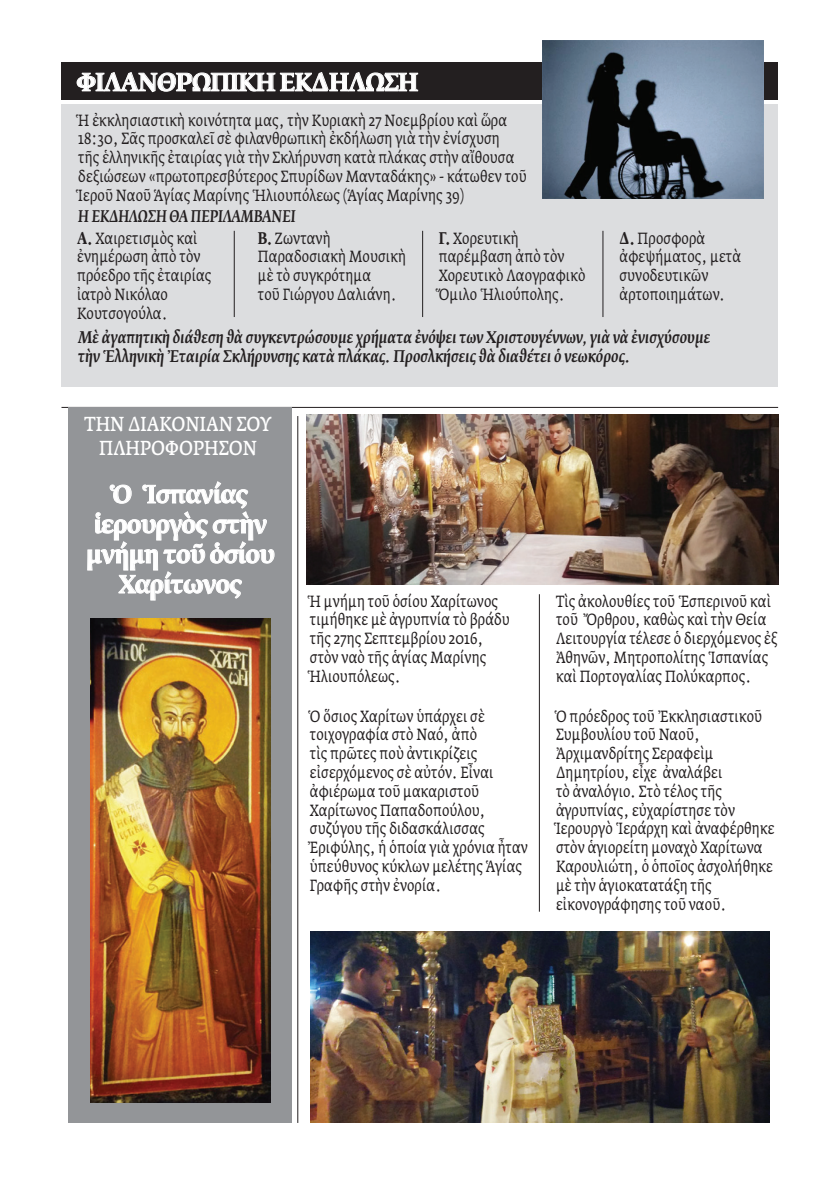
<style>
.page{position:relative;width:840px;height:1191px;background:#fff}
.page>*{position:absolute;margin:0;border:0;box-sizing:border-box;transform-origin:0 0}
.t1{font:700 24px/30px "Fedra Serif B Pro";letter-spacing:-.02em;color:#fff;text-align:center;scale:.95 1}
.t2{font:20px/24px "Fedra Serif A Pro";color:#fff;text-align:center;scale:.85 1}
.t3{font:16px/18.8px "Fedra Serif A Pro";letter-spacing:.01em;color:#231f20;scale:.82 1}
.t4{font:italic 500 16px/18.8px "Fedra Serif B Pro";letter-spacing:.01em;color:#231f20;scale:.91 1}
.t5{font:italic 500 16px "Fedra Serif B Pro";letter-spacing:.01em;color:#231f20;scale:.82 1}
.s1{font-family:"Fedra Serif B Pro";font-weight:700}
</style>
<div class="page">
<hr style="left:61px;top:407px;width:716px;height:1px;background:#231f20">
<hr style="left:297px;top:416px;width:1px;height:707px;background:#231f20">
<div style="left:61px;top:62px;width:716px;height:38px;background:#231f20"></div>
<div style="left:61px;top:104px;width:716px;height:282px;background:#dcdddf"></div>
<svg style="left:76px;top:72px;width:342px;height:21px"></svg>
<div style="left:68px;top:407px;width:224px;height:716px;background:#939598"></div>
<svg style="left:87px;top:481px;width:188px;height:120px"></svg>
<img style="left:542px;top:40px;width:220px;height:158px">
<img style="left:90px;top:619px;width:180px;height:483px">
<img style="left:306px;top:414px;width:471px;height:170px">
<img style="left:310px;top:931px;width:459px;height:192px">
<hr style="left:234px;top:231px;width:1px;height:86px;background:#231f20">
<hr style="left:422px;top:231px;width:1px;height:86px;background:#231f20">
<hr style="left:602px;top:231px;width:1px;height:86px;background:#231f20">
<hr style="left:538px;top:594px;width:1px;height:317px;background:#231f20">
<h1 class="t1" style="left:77px;top:68px;width:361px">ΦΙΛΑΝΘΡΩΠΙΚΗ ΕΚΔΗΛΩΣΗ</h1>
<p class="t3" style="left:78px;top:111px;width:548px">Ἡ ἐκκλησιαστικὴ κοινότητα μας, τὴν Κυριακὴ 27 Νοεμβρίου καὶ ὥρα 18:30, Σᾶς προσκαλεῖ σὲ φιλανθρωπικὴ ἐκδήλωση γιὰ τὴν ἐνίσχυση<br>τῆς ἑλληνικῆς ἐταιρίας γιὰ τὴν Σκλήρυνση κατὰ πλάκας στὴν αἴθουσα δεξιώσεων «πρωτοπρεσβύτερος Σπυρίδων Μανταδάκης» - κάτωθεν τοῦ Ἱεροῦ Ναοῦ Ἁγίας Μαρίνης Ἡλιουπόλεως (Ἁγίας Μαρίνης 39)</p>
<p class="t5" style="left:78px;top:207px;width:266px">Η ΕΚΔΗΛΩΣΗ ΘΑ ΠΕΡΙΛΑΜΒΑΝΕΙ</p>
<p class="t3" style="left:77px;top:229px;width:165px"><span class="s1">Α.</span> Χαιρετισμὸς καὶ ἐνημέρωση ἀπὸ τὸν πρόεδρο τῆς ἐταιρίας ἰατρὸ Νικόλαο<br>Κουτσογούλα.</p>
<p class="t3" style="left:258px;top:229px;width:182px"><span class="s1">Β.</span> Ζωντανὴ<br>Παραδοσιακὴ Μουσικὴ μὲ τὸ συγκρότημα<br>τοῦ Γιώργου Δαλιάνη.</p>
<p class="t3" style="left:438px;top:229px;width:180px"><span class="s1">Γ.</span> Χορευτικὴ παρέμβαση ἀπὸ τὸν<br>Χορευτικὸ Λαογραφικὸ<br>Ὅμιλο Ἡλιούπολης.</p>
<p class="t3" style="left:619px;top:229px;width:150px"><span class="s1">Δ.</span> Προσφορὰ ἀφεψήματος, μετὰ συνοδευτικῶν ἀρτοποιημάτων.</p>
<p class="t4" style="left:78px;top:328px;width:695px">Μὲ ἀγαπητικὴ διάθεση θὰ συγκεντρώσουμε χρήματα ἐνόψει των Χριστουγέννων, γιὰ νὰ ἐνισχύσουμε τὴν Ἑλληνικὴ Ἐταιρία Σκλήρυνσης κατὰ πλάκας. Προσλκήσεις θὰ διαθέτει ὁ νεωκόρος.</p>
<p class="t2" style="left:84px;top:412px;width:221px">ΤΗΝ ΔΙΑΚΟΝΙΑΝ ΣΟΥ<br>ΠΛΗΡΟΦΟΡΗΣΟΝ</p>
<h1 class="t1" style="left:86px;top:480px;width:200px">Ὁ Ἱσπανίας ἱερουργὸς στὴν μνήμη τοῦ ὁσίου<br>Χαρίτωνος</h1>
<p class="t3" style="left:310px;top:591px;width:245px">Ἡ μνήμη τοῦ ὁσίου Χαρίτωνος τιμήθηκε μὲ ἀγρυπνία τὸ βράδυ τῆς 27ης Σεπτεμβρίου 2016, στὸν ναὸ τῆς ἁγίας Μαρίνης<br>Ἡλιουπόλεως.</p>
<p class="t3" style="left:310px;top:706px;width:267px">Ὁ ὅσιος Χαρίτων ὑπάρχει σὲ τοιχογραφία στὸ Ναό, ἀπὸ<br>τὶς πρῶτες ποὺ ἀντικρίζεις εἰσερχόμενος σὲ αὐτόν. Εἶναι ἀφιέρωμα τοῦ μακαριστοῦ<br>Χαρίτωνος Παπαδοπούλου, συζύγου τῆς διδασκάλισσας<br>Ἐριφύλης, ἡ ὁποία γιὰ χρόνια ἦταν ὑπεύθυνος κύκλων μελέτης Ἁγίας<br>Γραφῆς στὴν ἐνορία.</p>
<p class="t3" style="left:555px;top:591px;width:271px">Τὶς ἀκολουθίες τοῦ Ἑσπερινοῦ καὶ τοῦ Ὄρθρου, καθὼς καὶ τὴν Θεία<br>Λειτουργία τέλεσε ὁ διερχόμενος ἐξ<br>Ἀθηνῶν, Μητροπολίτης Ἱσπανίας καὶ Πορτογαλίας Πολύκαρπος.</p>
<p class="t3" style="left:555px;top:706px;width:268px">Ὁ πρόεδρος τοῦ Ἐκκλησιαστικοῦ<br>Συμβουλίου τοῦ Ναοῦ,<br>Ἀρχιμανδρίτης Σεραφεὶμ<br>Δημητρίου, εἶχε ἀναλάβει<br>τὸ ἀναλόγιο. Στὸ τέλος τῆς ἀγρυπνίας, εὐχαρίστησε τὸν<br>Ἱερουργὸ Ἱεράρχη καὶ ἀναφέρθηκε στὸν ἁγιορείτη μοναχὸ Χαρίτωνα<br>Καρουλιώτη, ὁ ὁποῖος ἀσχολήθηκε μὲ τὴν ἁγιοκατατάξη τῆς εἰκονογράφησης τοῦ ναοῦ.</p>
</div>
